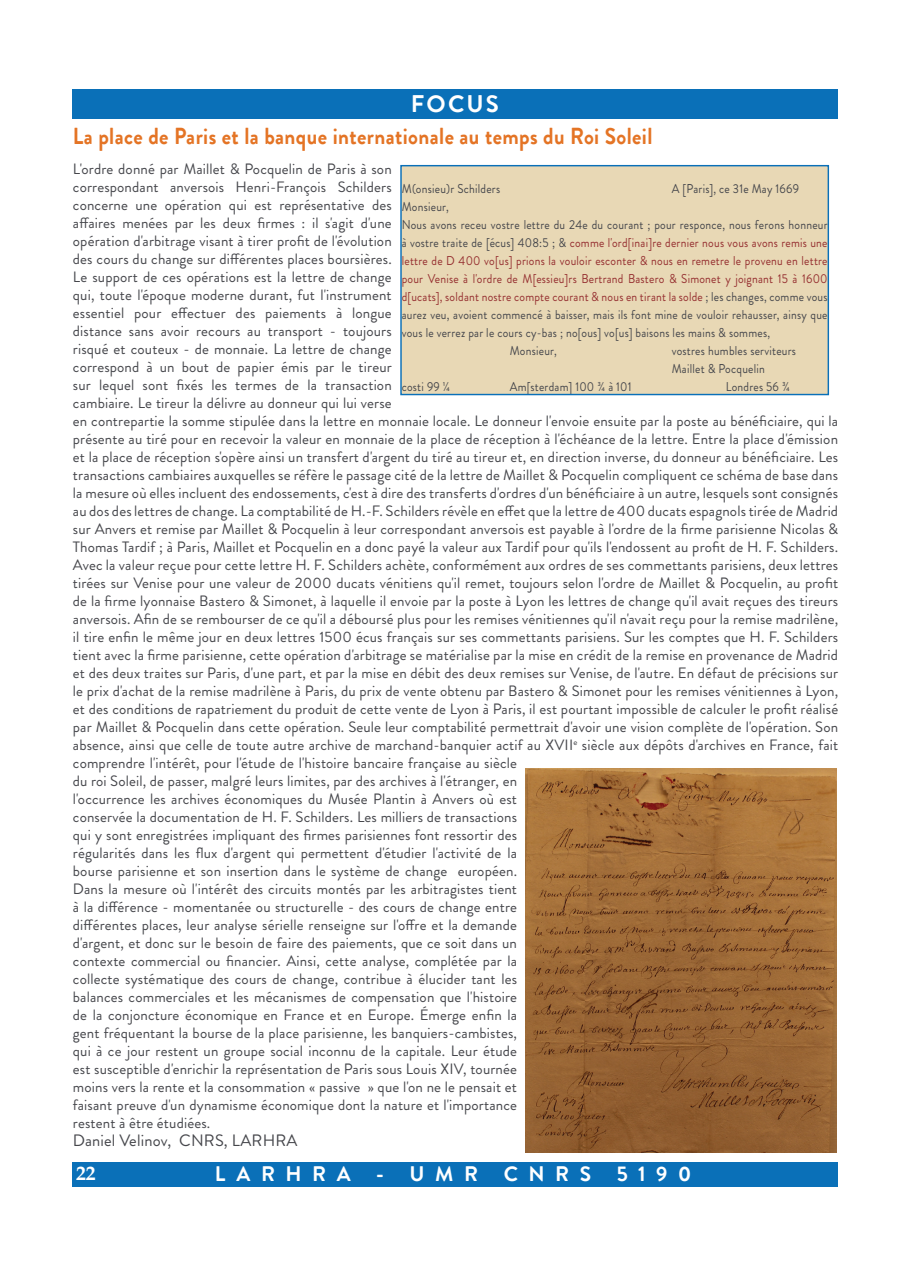
<style>
.page{position:relative;width:910px;height:1280px;background:#fff}
.page>*{position:absolute;margin:0;border:0;box-sizing:border-box;transform-origin:0 0}
.t1{font:700 24px "Brandon Grotesque";letter-spacing:.09em;color:#fff}
.t2{font:700 23.1px "Brandon Grotesque";letter-spacing:.02em;color:#e47425;scale:.91 1}
.t3{font:700 21px "Brandon Grotesque";letter-spacing:.5em;color:#fff}
.t4{font:700 19.5px "Book Antiqua";color:#fff}
.t5{font:16.5px "Brandon Grotesque";letter-spacing:.01em;color:#46474c}
.t6{font:15px/18px "Brandon Grotesque";letter-spacing:.01em;color:#46474c}
.t7{font:12.75px/18px "Brandon Grotesque";letter-spacing:.02em;color:#46474c;scale:.91 1}
.t8{font:12.75px "Brandon Grotesque";letter-spacing:.02em;color:#963031;scale:.91 1}
.s1{color:#46474c}
</style>
<div class="page">
<div style="left:73px;top:1162px;width:765px;height:24px;background:#0a70b8"></div>
<div style="left:72px;top:89px;width:766px;height:30px;background:#0a70b8"></div>
<img style="left:526px;top:769px;width:311px;height:383px">
<div style="left:401px;top:166px;width:427px;height:228px;background:#e8d8b5"></div>
<div style="left:400px;top:165px;width:429px;height:230px;border:1px solid #0a70b8"></div>
<h1 class="t1" style="left:411px;top:87px;width:90px">FOCUS</h1>
<h2 class="t2" style="left:73px;top:119px;width:638px">La place de Paris et la banque internationale au temps du Roi Soleil</h2>
<p class="t6" style="left:73px;top:160px;width:767px">L'ordre donné par Maillet &amp; Pocquelin de Paris à son<br>correspondant anversois Henri-François Schilders<br>concerne une opération qui est représentative des<br>affaires menées par les deux firmes : il s'agit d'une<br>opération d'arbitrage visant à tirer profit de l'évolution<br>des cours du change sur différentes places boursières.<br>Le support de ces opérations est la lettre de change<br>qui, toute l'époque moderne durant, fut l'instrument<br>essentiel pour effectuer des paiements à longue<br>distance sans avoir recours au transport - toujours<br>risqué et couteux - de monnaie. La lettre de change<br>correspond à un bout de papier émis par le tireur<br>sur lequel sont fixés les termes de la transaction<br>cambiaire. Le tireur la délivre au donneur qui lui verse<br>en contrepartie la somme stipulée dans la lettre en monnaie locale. Le donneur l'envoie ensuite par la poste au bénéficiaire, qui la présente au tiré pour en recevoir la valeur en monnaie de la place de réception à l'échéance de la lettre. Entre la place d'émission et la place de réception s'opère ainsi un transfert d'argent du tiré au tireur et, en direction inverse, du donneur au bénéficiaire. Les transactions cambiaires auxquelles se réfère le passage cité de la lettre de Maillet &amp; Pocquelin compliquent ce schéma de base dans la mesure où elles incluent des endossements, c'est à dire des transferts d'ordres d'un bénéficiaire à un autre, lesquels sont consignés au dos des lettres de change. La comptabilité de H.-F. Schilders révèle en effet que la lettre de 400 ducats espagnols tirée de Madrid sur Anvers et remise par Maillet &amp; Pocquelin à leur correspondant anversois est payable à l'ordre de la firme parisienne Nicolas &amp; Thomas Tardif ; à Paris, Maillet et Pocquelin en a donc payé la valeur aux Tardif pour qu'ils l'endossent au profit de H. F. Schilders.<br>Avec la valeur reçue pour cette lettre H. F. Schilders achète, conformément aux ordres de ses commettants parisiens, deux lettres tirées sur Venise pour une valeur de 2000 ducats vénitiens qu'il remet, toujours selon l'ordre de Maillet &amp; Pocquelin, au profit de la firme lyonnaise Bastero &amp; Simonet, à laquelle il envoie par la poste à Lyon les lettres de change qu'il avait reçues des tireurs anversois. Afin de se rembourser de ce qu'il a déboursé plus pour les remises vénitiennes qu'il n'avait reçu pour la remise madrilène, il tire enfin le même jour en deux lettres 1500 écus français sur ses commettants parisiens. Sur les comptes que H. F. Schilders tient avec la firme parisienne, cette opération d'arbitrage se matérialise par la mise en crédit de la remise en provenance de Madrid et des deux traites sur Paris, d'une part, et par la mise en débit des deux remises sur Venise, de l'autre. En défaut de précisions sur le prix d'achat de la remise madrilène à Paris, du prix de vente obtenu par Bastero &amp; Simonet pour les remises vénitiennes à Lyon, et des conditions de rapatriement du produit de cette vente de Lyon à Paris, il est pourtant impossible de calculer le profit réalisé par Maillet &amp; Pocquelin dans cette opération. Seule leur comptabilité permettrait d'avoir une vision complète de l'opération. Son absence, ainsi que celle de toute autre archive de marchand-banquier actif au XVII<sup>e</sup> siècle aux dépôts d'archives en France, fait comprendre l'intérêt, pour l'étude de l'histoire bancaire française au siècle<br>du roi Soleil, de passer, malgré leurs limites, par des archives à l'étranger, en<br>l'occurrence les archives économiques du Musée Plantin à Anvers où est<br>conservée la documentation de H. F. Schilders. Les milliers de transactions<br>qui y sont enregistrées impliquant des firmes parisiennes font ressortir des<br>régularités dans les flux d'argent qui permettent d'étudier l'activité de la<br>bourse parisienne et son insertion dans le système de change européen.<br>Dans la mesure où l'intérêt des circuits montés par les arbitragistes tient<br>à la différence - momentanée ou structurelle - des cours de change entre<br>différentes places, leur analyse sérielle renseigne sur l'offre et la demande<br>d'argent, et donc sur le besoin de faire des paiements, que ce soit dans un<br>contexte commercial ou financier. Ainsi, cette analyse, complétée par la<br>collecte systématique des cours de change, contribue à élucider tant les<br>balances commerciales et les mécanismes de compensation que l'histoire<br>de la conjoncture économique en France et en Europe. Émerge enfin la<br>gent fréquentant la bourse de la place parisienne, les banquiers-cambistes,<br>qui à ce jour restent un groupe social inconnu de la capitale. Leur étude<br>est susceptible d'enrichir la représentation de Paris sous Louis XIV, tournée<br>moins vers la rente et la consommation « passive » que l'on ne le pensait et<br>faisant preuve d'un dynamisme économique dont la nature et l'importance<br>restent à être étudiées.</p>
<p class="t5" style="left:73px;top:1128px;width:226px">Daniel Velinov, CNRS, LARHRA</p>
<p class="t7" style="left:402px;top:180px;width:110px">M(onsieu)r Schilders</p>
<p class="t7" style="left:672px;top:180px;width:141px">A [Paris], ce 31e May 1669</p>
<p class="t7" style="left:402px;top:198px;width:53px">Monsieur,</p>
<p class="t7" style="left:402px;top:216px;width:470px">Nous avons receu vostre lettre du 24e du courant ; pour responce, nous ferons honneur</p>
<p class="t8" style="left:402px;top:234px;width:469px"><span class="s1">à vostre traite de [écus] 408:5 ; &amp;</span> comme l'ord[inai]re dernier nous vous avons remis une</p>
<p class="t8" style="left:402px;top:252px;width:469px">lettre de D 400 vo[us] prions la vouloir esconter &amp; nous en remetre le provenu en lettre</p>
<p class="t8" style="left:402px;top:270px;width:469px">pour Venise à l'ordre de M[essieu]rs Bertrand Bastero &amp; Simonet y joignant 15 à 1600</p>
<p class="t8" style="left:402px;top:288px;width:469px">d[ucats], soldant nostre compte courant &amp; nous en tirant la solde <span class="s1">; les changes, comme vous</span></p>
<p class="t7" style="left:402px;top:306px;width:469px">aurez veu, avoient commencé à baisser, mais ils font mine de vouloir rehausser, ainsy que</p>
<p class="t7" style="left:402px;top:324px;width:406px">vous le verrez par le cours cy-bas ; no[ous] vo[us] baisons les mains &amp; sommes,</p>
<p class="t7" style="left:510px;top:342px;width:53px">Monsieur,</p>
<p class="t7" style="left:672px;top:342px;width:138px">vostres humbles serviteurs<br>Maillet &amp; Pocquelin</p>
<p class="t7" style="left:402px;top:378px;width:55px">costi 99 ¼</p>
<p class="t7" style="left:510px;top:378px;width:135px">Am[sterdam] 100 ¾ à 101</p>
<p class="t7" style="left:726px;top:378px;width:72px">Londres 56 ¾</p>
<h3 class="t4" style="left:76px;top:1160px;width:21px">22</h3>
<h3 class="t3" style="left:215px;top:1159px;width:478px">LARHRA - UMR CNRS 5190</h3>
</div>
